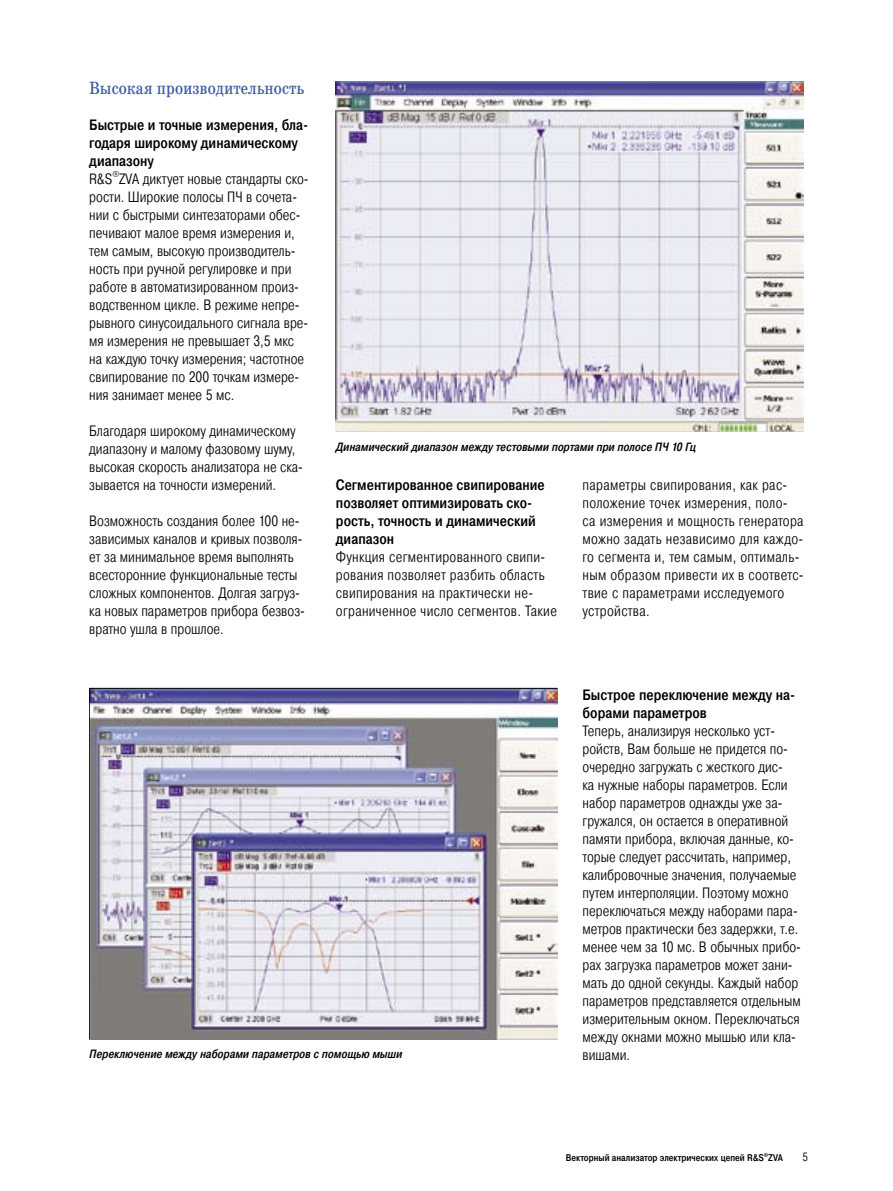
<style>
.page{position:relative;width:893px;height:1191px;background:#fff}
.page>*{position:absolute;margin:0;border:0;box-sizing:border-box;transform-origin:0 0}
.t1{font:18px "School Book Cond";color:#3c5ba3}
.t2{font:300 15px/18px "Pragmatica Cond";color:#000}
.t3{font:300 15px/18px "Pragmatica Cond";letter-spacing:.02em;color:#000}
.t4{font:500 15px/18px "Pragmatica Cond";color:#000}
.t5{font:italic 500 12px "Pragmatica Cond";color:#000}
.t6{font:300 12px "Pragmatica Cond";color:#000}
.t7{font:500 9.75px "Pragmatica Cond";color:#000}
.t8{font:300 8.7px "Pragmatica Cond";color:#000}
.t9{font:500 5.7px "Pragmatica Cond";color:#000}
</style>
<div class="page">
<svg style="left:89px;top:688px;width:468px;height:351px;background:#bebcc8"></svg>
<img style="left:336px;top:81px;width:467px;height:351px">
<p class="t1" style="left:89px;top:77px;width:217px">Высокая производительность</p>
<p class="t4" style="left:89px;top:116px;width:220px">Быстрые и точные измерения, бла&shy;годаря широкому динамическому диапазону</p>
<p class="t2" style="left:89px;top:170px;width:25px">R&amp;S</p>
<p class="t8" style="left:112px;top:169px;width:8px">®</p>
<p class="t2" style="left:89px;top:170px;width:221px;text-indent:30px">ZVA диктует новые стандарты ско&shy;рости. Широкие полосы ПЧ в сочета&shy;нии с быстрыми синтезаторами обес&shy;печивают малое время измерения и, тем самым, высокую производитель&shy;ность при ручной регулировке и при работе в автоматизированном произ&shy;водственном цикле. В режиме непре&shy;рывного синусоидального сигнала вре&shy;мя измерения не превышает 3,5 мкс на каждую точку измерения; частотное свипирование по 200 точкам измере&shy;ния занимает менее 5 мс.</p>
<p class="t2" style="left:89px;top:422px;width:215px">Благодаря широкому динамическому диапазону и малому фазовому шуму, высокая скорость анализатора не ска&shy;зывается на точности измерений.</p>
<p class="t2" style="left:89px;top:512px;width:217px">Возможность создания более 100 не&shy;зависимых каналов и кривых позволя&shy;ет за минимальное время выполнять всесторонние функциональные тесты сложных компонентов. Долгая загруз&shy;ка новых параметров прибора безвоз&shy;вратно ушла в прошлое.</p>
<p class="t5" style="left:336px;top:440px;width:361px">Динамический диапазон между тестовыми портами при полосе ПЧ 10 Гц</p>
<p class="t4" style="left:336px;top:476px;width:210px">Сегментированное свипирование позволяет оптимизировать ско&shy;рость, точность и динамический диапазон</p>
<p class="t3" style="left:336px;top:548px;width:223px">Функция сегментированного свипи&shy;рования позволяет разбить область свипирования на практически не&shy;ограниченное число сегментов. Такие</p>
<p class="t3" style="left:583px;top:476px;width:223px">параметры свипирования, как рас&shy;положение точек измерения, поло&shy;са измерения и мощность генератора можно задать независимо для каждо&shy;го сегмента и, тем самым, оптималь&shy;ным образом привести их в соответс&shy;твие с параметрами исследуемого устройства.</p>
<p class="t5" style="left:89px;top:1047px;width:314px">Переключение между наборами параметров с помощью мыши</p>
<p class="t4" style="left:583px;top:686px;width:214px">Быстрое переключение между на&shy;борами параметров</p>
<p class="t2" style="left:583px;top:722px;width:220px">Теперь, анализируя несколько уст&shy;ройств, Вам больше не придется по&shy;очередно загружать с жесткого дис-<br>ка нужные наборы параметров. Если набор параметров однажды уже за&shy;гружался, он остается в оперативной памяти прибора, включая данные, ко&shy;торые следует рассчитать, например, калибровочные значения, получаемые путем интерполяции. Поэтому можно переключаться между наборами пара&shy;метров практически без задержки, т.е. менее чем за 10 мс. В обычных прибо&shy;рах загрузка параметров может зани&shy;мать до одной секунды. Каждый набор параметров представляется отдельным измерительным окном. Переключаться между окнами можно мышью или кла&shy;вишами.</p>
<p class="t7" style="left:566px;top:1152px;width:200px">Векторный анализатор электрических цепей R&amp;S</p>
<p class="t9" style="left:764px;top:1151px;width:6px">®</p>
<p class="t7" style="left:768px;top:1152px;width:16px">ZVA</p>
<p class="t6" style="left:802px;top:1150px;width:7px">5</p>
</div>
